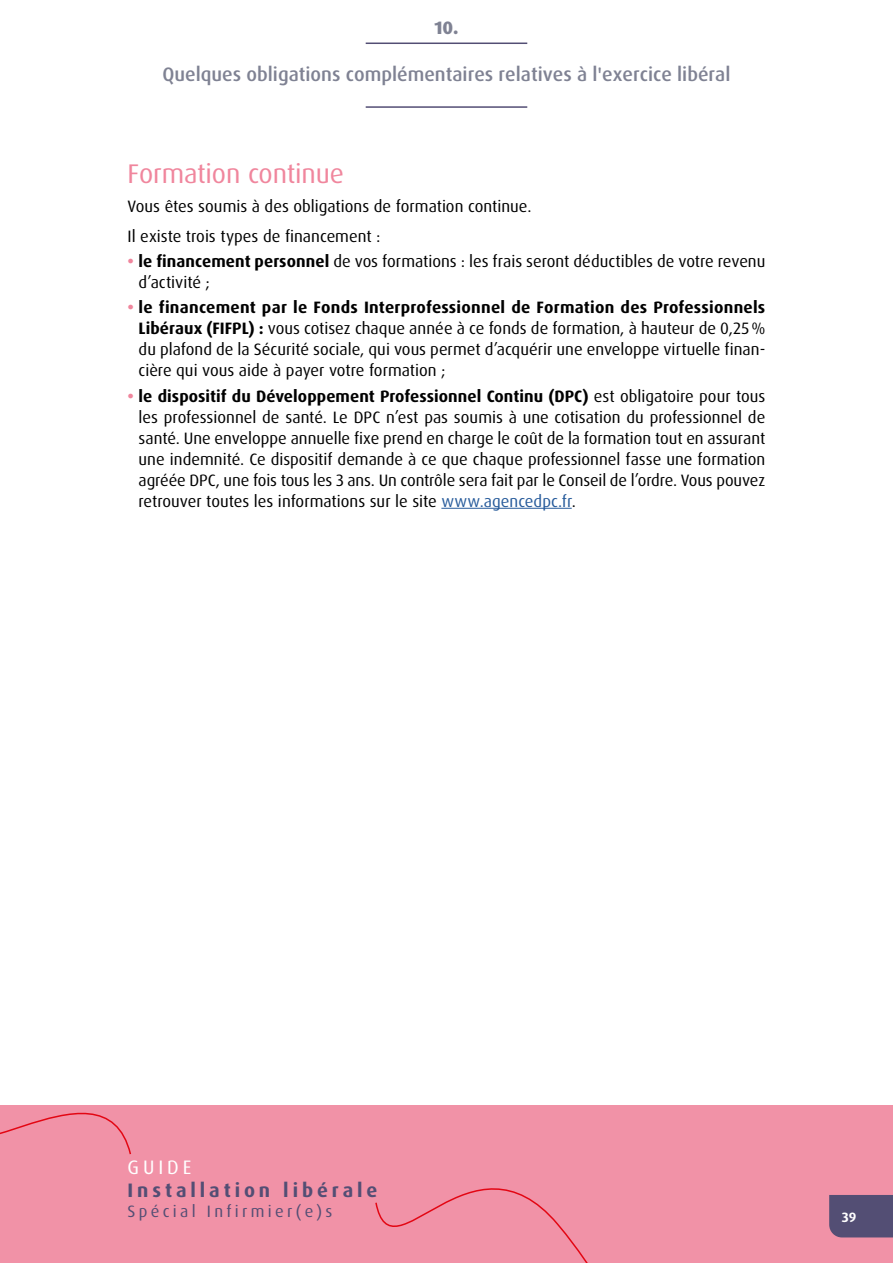
<style>
.page{position:relative;width:893px;height:1263px;background:#fff}
.page>*{position:absolute;margin:0;border:0;box-sizing:border-box;transform-origin:0 0}
.t1{font:27px "Dax OT";letter-spacing:-.005em;color:#f0869d}
.t2{font:500 19.5px "Dax OT";color:#7f8293}
.t3{font:700 19.5px "Dax OT";letter-spacing:.2em;color:#534e74}
.t4{font:19.5px "Dax OT";letter-spacing:.2em;color:#fff}
.t5{font:800 18px "Dax OT";color:#7f8293}
.t6{font:16.5px/21px "Dax OT";color:#000;text-align:justify}
.t7{font:16.5px "Dax OT";letter-spacing:.2em;color:#534e74}
.t8{font:700 13.5px "Dax OT";color:#fff}
.s1{font-weight:700;color:#f0869d}
.s2{font-weight:700}
.s3{color:#275b9b}
</style>
<div class="page">
<hr style="left:366px;top:106px;width:161px;height:2px;background:#534e74">
<hr style="left:366px;top:43px;width:161px;height:1px;background:#534e74">
<div style="left:0;top:1106px;width:893px;height:157px;background:#f192a7"></div>
<div style="left:829px;top:1195px;width:64px;height:42px;background:#534e74"></div>
<svg style="left:0;top:1105px;width:132px;height:50px"></svg>
<svg style="left:375px;top:1188px;width:213px;height:75px"></svg>
<hr style="left:441px;top:508px;width:131px;height:1px;background:#275b9b">
<p class="t5" style="left:434px;top:16px;width:26px">10.</p>
<p class="t2" style="left:162px;top:62px;width:569px">Quelques obligations complémentaires relatives à l'exercice libéral</p>
<p class="t1" style="left:128px;top:156px;width:218px">Formation continue</p>
<p class="t6" style="left:128px;top:196px;width:405px">Vous êtes soumis à des obligations de formation continue.</p>
<p class="t6" style="left:128px;top:226px;width:254px">Il existe trois types de financement :</p>
<p class="t6" style="left:139px;top:251px;width:628px;text-indent:-11px"><span class="s1">•</span> <span class="s2">le financement personnel</span> de vos formations : les frais seront déductibles de votre revenu d’activité ;</p>
<p class="t6" style="left:139px;top:297px;width:628px;text-indent:-11px"><span class="s1">•</span> <span class="s2">le financement par le Fonds Interprofessionnel de Formation des Professionnels Libéraux (FIFPL) :</span> vous cotisez chaque année à ce fonds de formation, à hauteur de 0,25% du plafond de la Sécurité sociale, qui vous permet d’acquérir une enveloppe virtuelle finan&shy;cière qui vous aide à payer votre formation ;</p>
<p class="t6" style="left:139px;top:385px;width:628px;text-indent:-11px"><span class="s1">•</span> <span class="s2">le dispositif du Développement Professionnel Continu (DPC)</span> est obligatoire pour tous les professionnel de santé. Le DPC n’est pas soumis à une cotisation du professionnel de santé. Une enveloppe annuelle fixe prend en charge le coût de la formation tout en assurant une indemnité. Ce dispositif demande à ce que chaque professionnel fasse une formation agréée DPC, une fois tous les 3 ans. Un contrôle sera fait par le Conseil de l’ordre. Vous pouvez retrouver toutes les informations sur le site <span class="s3">www.agencedpc.fr</span>.</p>
<p class="t4" style="left:128px;top:1155px;width:65px">GUIDE</p>
<p class="t3" style="left:128px;top:1178px;width:251px">Installation libérale</p>
<p class="t7" style="left:128px;top:1201px;width:206px">Spécial Infirmier(e)s</p>
<p class="t8" style="left:842px;top:1208px;width:16px">39</p>
</div>
